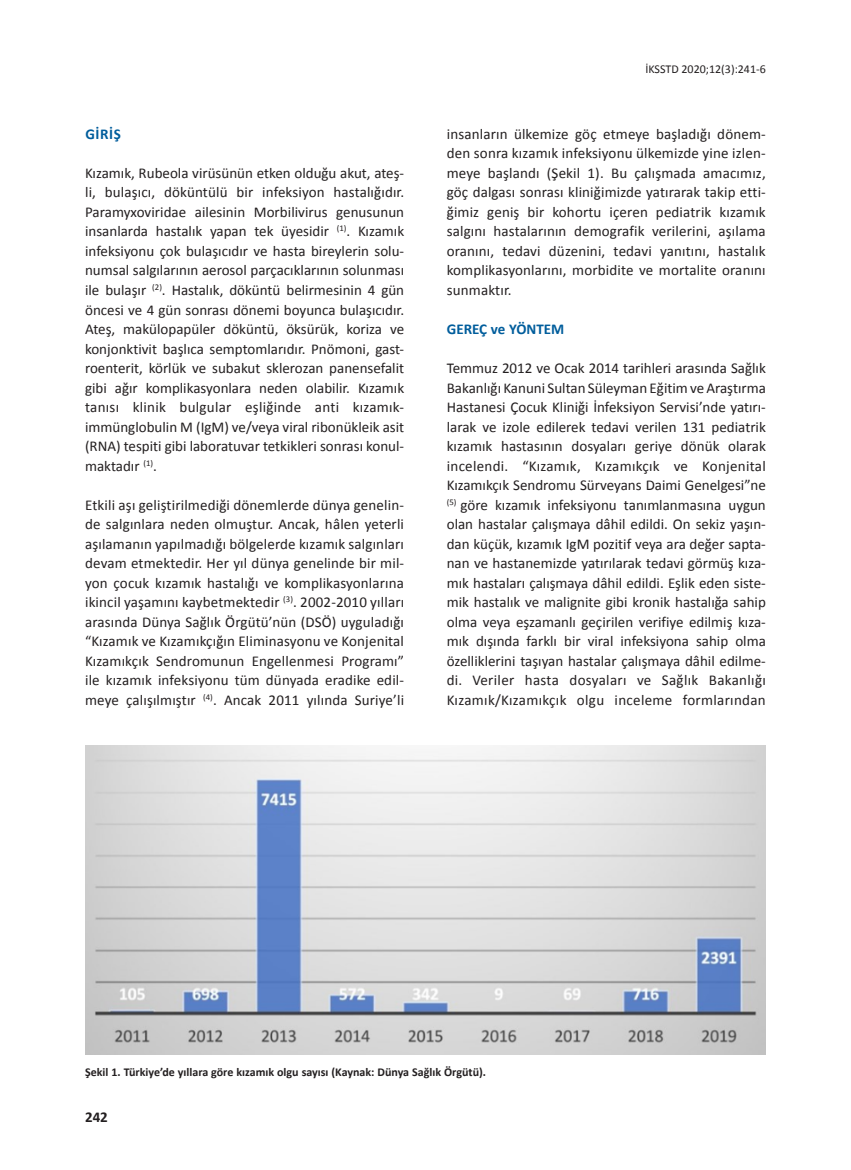
<style>
.page{position:relative;width:851px;height:1170px;background:#fff}
.page>*{position:absolute;margin:0;border:0;box-sizing:border-box;transform-origin:0 0}
.t1{font:15px/19.5px "Calibri";letter-spacing:.01em;color:#231f20;text-align:justify}
.t2{font:700 15px "Calibri";color:#005d9c}
.t3{font:700 15px "Calibri";color:#231f20}
.t4{font:700 12px "Calibri";color:#231f20}
.t5{font:12px "Calibri";color:#231f20}
</style>
<div class="page">
<img style="left:85px;top:745px;width:680px;height:308px">
<p class="t2" style="left:85px;top:125px;width:37px">GİRİŞ</p>
<p class="t1" style="left:85px;top:162px;width:320px">Kızamık, Rubeola virüsünün etken olduğu akut, ateş&shy;li, bulaşıcı, döküntülü bir infeksiyon hastalığıdır.<br>Paramyxoviridae ailesinin Morbilivirus genusunun insanlarda hastalık yapan tek üyesidir <sup>(1)</sup>. Kızamık infeksiyonu çok bulaşıcıdır ve hasta bireylerin solu&shy;numsal salgılarının aerosol parçacıklarının solunması ile bulaşır <sup>(2)</sup>. Hastalık, döküntü belirmesinin 4 gün öncesi ve 4 gün sonrası dönemi boyunca bulaşıcıdır.<br>Ateş, makülopapüler döküntü, öksürük, koriza ve konjonktivit başlıca semptomlarıdır. Pnömoni, gast&shy;roenterit, körlük ve subakut sklerozan panensefalit gibi ağır komplikasyonlara neden olabilir. Kızamık tanısı klinik bulgular eşliğinde anti kızamık&shy;immünglobulin M (IgM) ve/veya viral ribonükleik asit (RNA) tespiti gibi laboratuvar tetkikleri sonrası konul&shy;maktadır <sup>(1)</sup>.</p>
<p class="t1" style="left:85px;top:494px;width:320px">Etkili aşı geliştirilmediği dönemlerde dünya genelin&shy;de salgınlara neden olmuştur. Ancak, hâlen yeterli aşılamanın yapılmadığı bölgelerde kızamık salgınları devam etmektedir. Her yıl dünya genelinde bir mil&shy;yon çocuk kızamık hastalığı ve komplikasyonlarına ikincil yaşamını kaybetmektedir <sup>(3)</sup>. 2002-2010 yılları arasında Dünya Sağlık Örgütü’nün (DSÖ) uyguladığı “Kızamık ve Kızamıkçığın Eliminasyonu ve Konjenital Kızamıkçık Sendromunun Engellenmesi Programı” ile kızamık infeksiyonu tüm dünyada eradike edil&shy;meye çalışılmıştır <sup>(4)</sup>. Ancak 2011 yılında Suriye’li</p>
<p class="t5" style="left:645px;top:61px;width:122px">İKSSTD 2020;12(3):241-6</p>
<p class="t1" style="left:446px;top:123px;width:320px">insanların ülkemize göç etmeye başladığı dönem&shy;den sonra kızamık infeksiyonu ülkemizde yine izlen&shy;meye başlandı (Şekil 1). Bu çalışmada amacımız, göç dalgası sonrası kliniğimizde yatırarak takip etti&shy;ğimiz geniş bir kohortu içeren pediatrik kızamık salgını hastalarının demografik verilerini, aşılama oranını, tedavi düzenini, tedavi yanıtını, hastalık komplikasyonlarını, morbidite ve mortalite oranını sunmaktır.</p>
<p class="t2" style="left:446px;top:320px;width:119px">GEREÇ ve YÖNTEM</p>
<p class="t1" style="left:446px;top:357px;width:320px">Temmuz 2012 ve Ocak 2014 tarihleri arasında Sağlık Bakanlığı Kanuni Sultan Süleyman Eğitim ve Araştırma Hastanesi Çocuk Kliniği İnfeksiyon Servisi’nde yatırı&shy;larak ve izole edilerek tedavi verilen 131 pediatrik kızamık hastasının dosyaları geriye dönük olarak incelendi. “Kızamık, Kızamıkçık ve Konjenital Kızamıkçık Sendromu Sürveyans Daimi Genelgesi”ne <sup>(5)</sup> göre kızamık infeksiyonu tanımlanmasına uygun olan hastalar çalışmaya dâhil edildi. On sekiz yaşın&shy;dan küçük, kızamık IgM pozitif veya ara değer sapta&shy;nan ve hastanemizde yatırılarak tedavi görmüş kıza&shy;mık hastaları çalışmaya dâhil edildi. Eşlik eden siste&shy;mik hastalık ve malignite gibi kronik hastalığa sahip olma veya eşzamanlı geçirilen verifiye edilmiş kıza&shy;mık dışında farklı bir viral infeksiyona sahip olma özelliklerini taşıyan hastalar çalışmaya dâhil edilme&shy;di. Veriler hasta dosyaları ve Sağlık Bakanlığı Kızamık/Kızamıkçık olgu inceleme formlarından</p>
<p class="t4" style="left:85px;top:1064px;width:402px">Şekil 1. Türkiye’de yıllara göre kızamık olgu sayısı (Kaynak: Dünya Sağlık Örgütü).</p>
<p class="t3" style="left:85px;top:1107px;width:24px">242</p>
</div>
